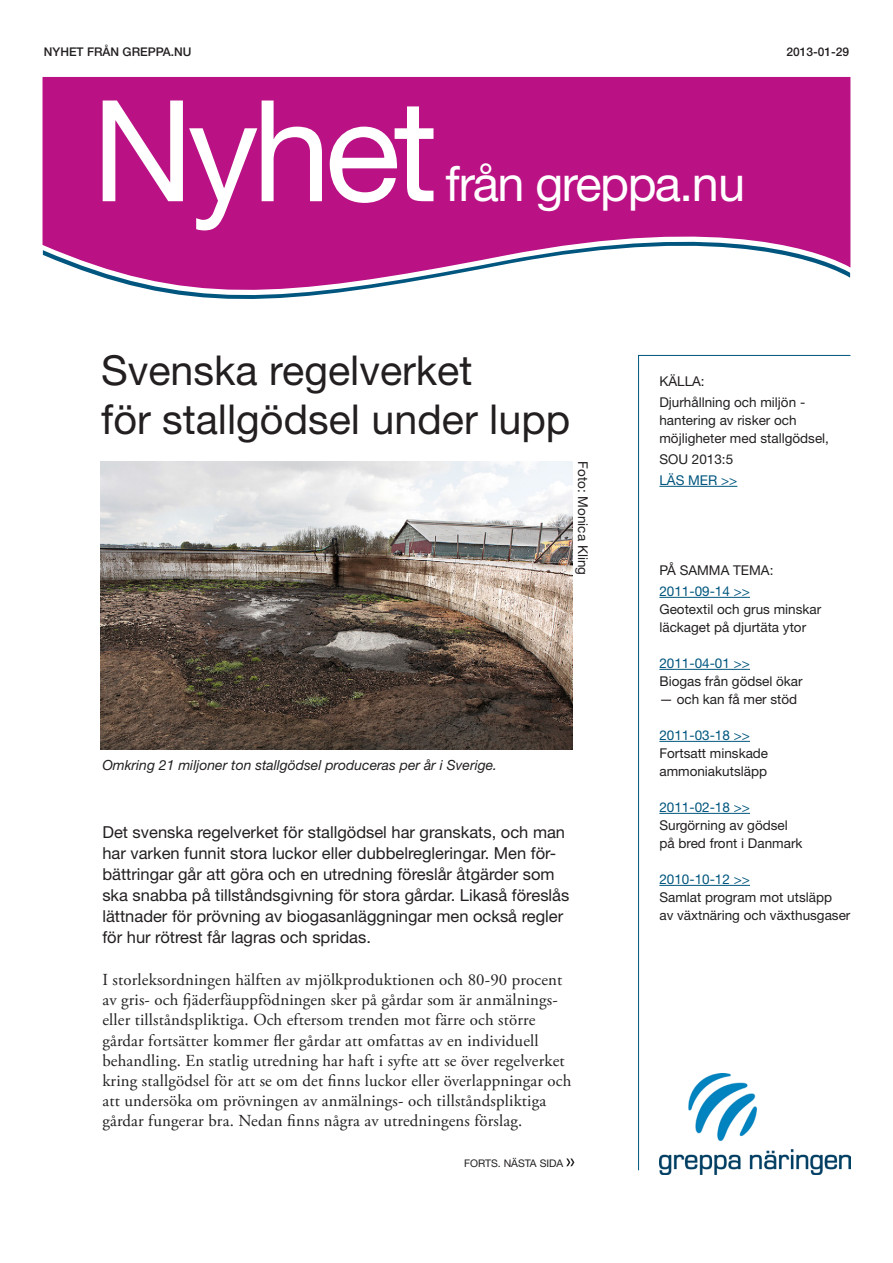
<style>
.page{position:relative;width:893px;height:1263px;background:#fff}
.page>*{position:absolute;margin:0;border:0;box-sizing:border-box;transform-origin:0 0}
.Huvud{font:141px "Helvetica Neue LT Std";letter-spacing:-.045em;color:#fff}
.Huvud-2{font:48.75px "Helvetica Neue LT Std";letter-spacing:-.03em;color:#fff}
.Rubrik{font:41.25px "Helvetica Neue LT Std";color:#231f20}
.Brödtext{font:16.8px/20.1px "Adobe Garamond Pro";letter-spacing:.01em;color:#231f20}
.Ingress{font:16.5px/21px "Helvetica Neue LT Std";color:#231f20}
.Bildtext_1{font:italic 13.95px "Helvetica Neue LT Std";color:#231f20}
.Liten_text_Bröd{font:13.5px/18px "Helvetica Neue LT Std";color:#231f20}
.Länkar{font:13.5px "Helvetica Neue LT Std";color:#00567e}
.Text_huvud{font:500 12px "Helvetica Neue LT Std";color:#231f20}
.Ingress-2{font:10.5px "Helvetica Neue LT Std";color:#231f20}
</style>
<div class="page">
<svg style="left:43px;top:77px;width:807px;height:222px;background:#c03596"></svg>
<svg style="left:638px;top:355px;width:213px;height:816px"></svg>
<hr style="left:659px;top:486px;width:78px;height:1px;background:#00567e">
<hr style="left:659px;top:597px;width:91px;height:1px;background:#00567e">
<hr style="left:659px;top:669px;width:91px;height:1px;background:#00567e">
<hr style="left:659px;top:741px;width:91px;height:1px;background:#00567e">
<hr style="left:659px;top:813px;width:91px;height:1px;background:#00567e">
<hr style="left:659px;top:885px;width:91px;height:1px;background:#00567e">
<img style="left:659px;top:1074px;width:191px;height:101px">
<svg style="left:566px;top:1158px;width:8px;height:8px"></svg>
<img style="left:101px;top:461px;width:472px;height:288px">
<p class="Text_huvud" style="left:44px;top:45px;width:149px">NYHET FRÅN GREPPA.NU</p>
<p class="Huvud" style="left:92px;top:67px;width:347px">Nyhet</p>
<p class="Huvud-2" style="left:446px;top:155px;width:301px">från greppa.nu</p>
<p class="Text_huvud" style="left:786px;top:45px;width:64px">2013-01-29</p>
<p class="Rubrik" style="left:101px;top:345px;width:373px">Svenska regelverket</p>
<p class="Rubrik" style="left:101px;top:395px;width:471px">för stallgödsel under lupp</p>
<p class="Bildtext_1" style="left:102px;top:757px;width:396px">Omkring 21 miljoner ton stallgödsel produceras per år i Sverige.</p>
<p class="Liten_text_Bröd" style="left:592px;top:461px;width:115px;rotate:90deg">Foto: Monica Kling</p>
<p class="Ingress" style="left:102px;top:822px;width:468px">Det svenska regelverket för stallgödsel har granskats, och man har varken funnit stora luckor eller dubbelregleringar. Men för&shy;bättringar går att göra och en utredning föreslår åtgärder som ska snabba på tillståndsgivning för stora gårdar. Likaså föreslås lättnader för prövning av biogasanläggningar men också regler för hur rötrest får lagras och spridas.</p>
<p class="Brödtext" style="left:102px;top:970px;width:471px">I storleksordningen hälften av mjölkproduktionen och 80-90 procent av gris- och fjäderfäuppfödningen sker på gårdar som är anmälnings&shy;eller tillståndspliktiga. Och eftersom trenden mot färre och större gårdar fortsätter kommer fler gårdar att omfattas av en individuell behandling. En statlig utredning har haft i syfte att se över regelverket kring stallgödsel för att se om det finns luckor eller överlappningar och att undersöka om prövningen av anmälnings- och tillståndspliktiga gårdar fungerar bra. Nedan finns några av utredningens förslag.</p>
<p class="Ingress-2" style="left:464px;top:1157px;width:101px">FORTS. NÄSTA SIDA</p>
<p class="Liten_text_Bröd" style="left:659px;top:372px;width:47px">KÄLLA:</p>
<p class="Liten_text_Bröd" style="left:659px;top:393px;width:147px">Djurhållning och miljön -</p>
<p class="Liten_text_Bröd" style="left:659px;top:411px;width:139px">hantering av risker och</p>
<p class="Liten_text_Bröd" style="left:659px;top:429px;width:171px">möjligheter med stallgödsel,</p>
<p class="Liten_text_Bröd" style="left:659px;top:450px;width:75px">SOU 2013:5</p>
<p class="Länkar" style="left:659px;top:472px;width:79px">LÄS MER &gt;&gt;</p>
<p class="Liten_text_Bröd" style="left:659px;top:561px;width:116px">PÅ SAMMA TEMA:</p>
<p class="Länkar" style="left:659px;top:583px;width:92px">2011-09-14 &gt;&gt;</p>
<p class="Liten_text_Bröd" style="left:659px;top:600px;width:163px">Geotextil och grus minskar läckaget på djurtäta ytor</p>
<p class="Länkar" style="left:659px;top:655px;width:92px">2011-04-01 &gt;&gt;</p>
<p class="Liten_text_Bröd" style="left:659px;top:672px;width:145px">Biogas från gödsel ökar</p>
<p class="Liten_text_Bröd" style="left:659px;top:690px;width:139px">— och kan få mer stöd</p>
<p class="Länkar" style="left:659px;top:727px;width:92px">2011-03-18 &gt;&gt;</p>
<p class="Liten_text_Bröd" style="left:659px;top:744px;width:110px">Fortsatt minskade</p>
<p class="Liten_text_Bröd" style="left:659px;top:762px;width:109px">ammoniakutsläpp</p>
<p class="Länkar" style="left:659px;top:799px;width:92px">2011-02-18 &gt;&gt;</p>
<p class="Liten_text_Bröd" style="left:659px;top:816px;width:130px">Surgörning av gödsel</p>
<p class="Liten_text_Bröd" style="left:659px;top:834px;width:145px">på bred front i Danmark</p>
<p class="Länkar" style="left:659px;top:871px;width:92px">2010-10-12 &gt;&gt;</p>
<p class="Liten_text_Bröd" style="left:659px;top:888px;width:174px">Samlat program mot utsläpp</p>
<p class="Liten_text_Bröd" style="left:659px;top:906px;width:193px">av växtnäring och växthusgaser</p>
</div>
